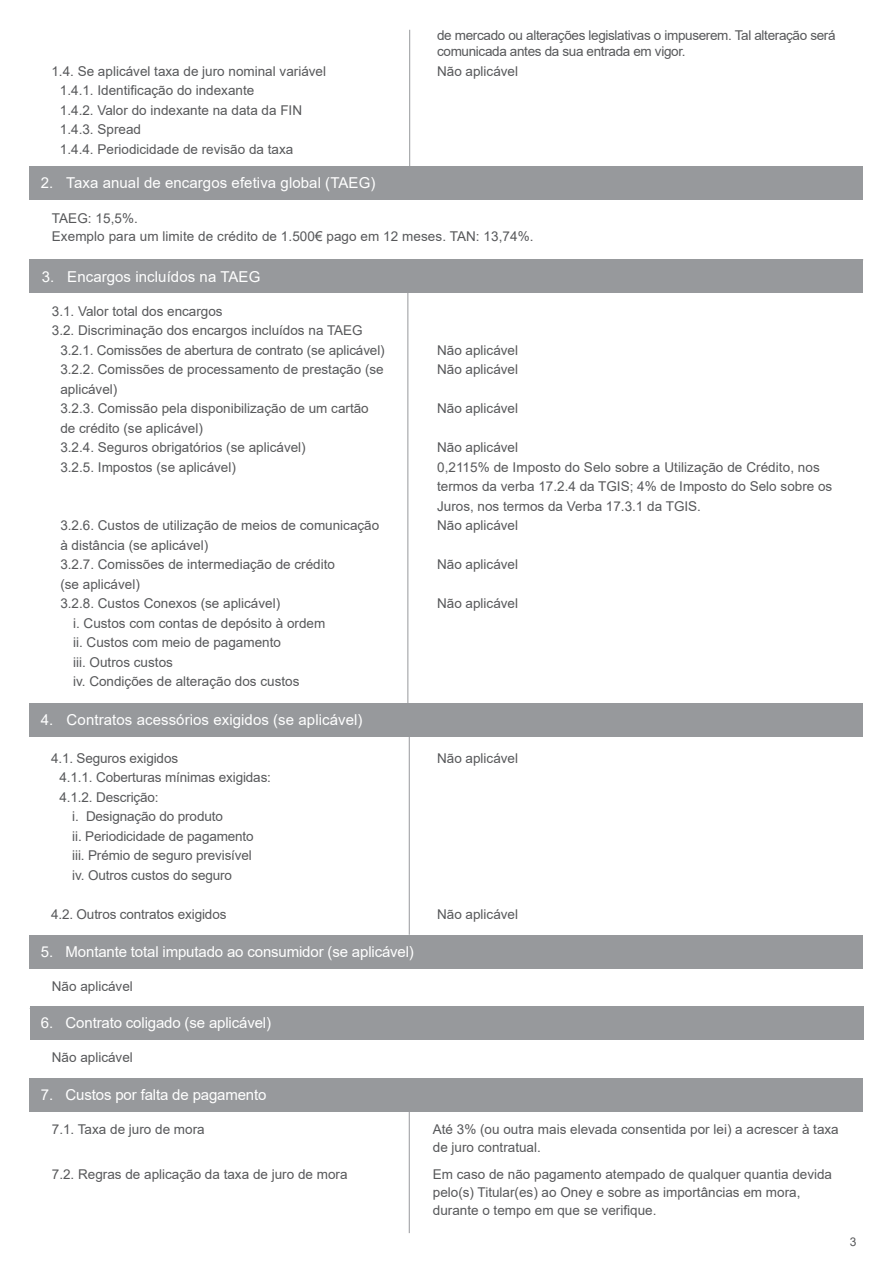
<style>
.page{position:relative;width:893px;height:1263px;background:#fff}
.page>*{position:absolute;margin:0;border:0;box-sizing:border-box;transform-origin:0 0}
.FO-Tabela-Cabecas{font:15px "Arial";letter-spacing:.005em;color:#fff}
.FO-Tabelas-Texto_Ver{font:13.5px/19.5px "Arial";color:#57585a}
.FO-Tabela-Cabecas-2{font:13.5px "Arial";letter-spacing:-.01em;color:#57585a}
.FO-Tabelas-Texto_Ver-2{font:13.5px/16.5px "Arial";letter-spacing:-.025em;color:#57585a}
.t1{font:12px "Arial";color:#57585a}
</style>
<div class="page">
<hr style="left:409px;top:30px;width:1px;height:147px;background:#97999c">
<div style="left:30px;top:166px;width:833px;height:33px;background:#97999c"></div>
<div style="left:30px;top:259px;width:833px;height:34px;background:#97999c"></div>
<hr style="left:408px;top:291px;width:1px;height:416px;background:#97999c">
<div style="left:30px;top:703px;width:833px;height:34px;background:#97999c"></div>
<hr style="left:409px;top:735px;width:1px;height:200px;background:#97999c">
<hr style="left:409px;top:1108px;width:1px;height:125px;background:#97999c">
<div style="left:30px;top:935px;width:833px;height:33px;background:#97999c"></div>
<div style="left:30px;top:1006px;width:833px;height:34px;background:#97999c"></div>
<div style="left:30px;top:1078px;width:833px;height:34px;background:#97999c"></div>
<p class="FO-Tabelas-Texto_Ver" style="left:51px;top:61px;width:276px">1.4. Se aplicável taxa de juro nominal variável</p>
<p class="FO-Tabelas-Texto_Ver" style="left:60px;top:81px;width:196px">1.4.1. Identificação do indexante</p>
<p class="FO-Tabelas-Texto_Ver" style="left:60px;top:100px;width:244px">1.4.2. Valor do indexante na data da FIN</p>
<p class="FO-Tabelas-Texto_Ver" style="left:60px;top:120px;width:83px">1.4.3. Spread</p>
<p class="FO-Tabelas-Texto_Ver" style="left:60px;top:139px;width:235px">1.4.4. Periodicidade de revisão da taxa</p>
<p class="FO-Tabelas-Texto_Ver-2" style="left:437px;top:27px;width:400px">de mercado ou alterações legislativas o impuserem. Tal alteração será comunicada antes da sua entrada em vigor.</p>
<p class="FO-Tabelas-Texto_Ver" style="left:437px;top:61px;width:83px">Não aplicável</p>
<p class="FO-Tabela-Cabecas" style="left:41px;top:172px;width:336px">2. Taxa anual de encargos efetiva global (TAEG)</p>
<p class="FO-Tabelas-Texto_Ver" style="left:52px;top:208px;width:88px">TAEG: 15,5%.</p>
<p class="FO-Tabelas-Texto_Ver" style="left:52px;top:226px;width:483px">Exemplo para um limite de crédito de 1.500€ pago em 12 meses. TAN: 13,74%.</p>
<p class="FO-Tabela-Cabecas" style="left:42px;top:266px;width:220px">3. Encargos incluídos na TAEG</p>
<p class="FO-Tabelas-Texto_Ver" style="left:52px;top:301px;width:172px">3.1. Valor total dos encargos</p>
<p class="FO-Tabelas-Texto_Ver" style="left:52px;top:320px;width:312px">3.2. Discriminação dos encargos incluídos na TAEG</p>
<p class="FO-Tabelas-Texto_Ver" style="left:60px;top:340px;width:326px">3.2.1. Comissões de abertura de contrato (se aplicável)</p>
<p class="FO-Tabelas-Texto_Ver" style="left:60px;top:359px;width:325px">3.2.2. Comissões de processamento de prestação (se aplicável)</p>
<p class="FO-Tabelas-Texto_Ver" style="left:60px;top:398px;width:310px">3.2.3. Comissão pela disponibilização de um cartão de crédito (se aplicável)</p>
<p class="FO-Tabelas-Texto_Ver" style="left:60px;top:437px;width:247px">3.2.4. Seguros obrigatórios (se aplicável)</p>
<p class="FO-Tabelas-Texto_Ver" style="left:60px;top:457px;width:177px">3.2.5. Impostos (se aplicável)</p>
<p class="FO-Tabelas-Texto_Ver" style="left:60px;top:515px;width:320px">3.2.6. Custos de utilização de meios de comunicação à distância (se aplicável)</p>
<p class="FO-Tabelas-Texto_Ver" style="left:60px;top:554px;width:276px">3.2.7. Comissões de intermediação de crédito</p>
<p class="FO-Tabelas-Texto_Ver" style="left:60px;top:574px;width:81px">(se aplicável)</p>
<p class="FO-Tabelas-Texto_Ver" style="left:60px;top:593px;width:221px">3.2.8. Custos Conexos (se aplicável)</p>
<p class="FO-Tabelas-Texto_Ver" style="left:73px;top:613px;width:254px">i. Custos com contas de depósito à ordem</p>
<p class="FO-Tabelas-Texto_Ver" style="left:73px;top:632px;width:209px">ii. Custos com meio de pagamento</p>
<p class="FO-Tabelas-Texto_Ver" style="left:73px;top:652px;width:101px">iii. Outros custos</p>
<p class="FO-Tabelas-Texto_Ver" style="left:73px;top:671px;width:228px">iv. Condições de alteração dos custos</p>
<p class="FO-Tabela-Cabecas" style="left:41px;top:710px;width:323px">4. Contratos acessórios exigidos (se aplicável)</p>
<p class="FO-Tabela-Cabecas-2" style="left:51px;top:748px;width:129px">4.1. Seguros exigidos</p>
<p class="FO-Tabela-Cabecas-2" style="left:60px;top:768px;width:213px">4.1.1. Coberturas mínimas exigidas:</p>
<p class="FO-Tabela-Cabecas-2" style="left:60px;top:787px;width:101px">4.1.2. Descrição:</p>
<p class="FO-Tabela-Cabecas-2" style="left:72px;top:807px;width:152px">i. Designação do produto</p>
<p class="FO-Tabela-Cabecas-2" style="left:72px;top:826px;width:183px">ii. Periodicidade de pagamento</p>
<p class="FO-Tabela-Cabecas-2" style="left:72px;top:846px;width:181px">iii. Prémio de seguro previsível</p>
<p class="FO-Tabela-Cabecas-2" style="left:72px;top:865px;width:161px">iv. Outros custos do seguro</p>
<p class="FO-Tabela-Cabecas-2" style="left:51px;top:904px;width:177px">4.2. Outros contratos exigidos</p>
<p class="FO-Tabela-Cabecas" style="left:41px;top:941px;width:375px">5. Montante total imputado ao consumidor (se aplicável)</p>
<p class="FO-Tabelas-Texto_Ver" style="left:52px;top:976px;width:83px">Não aplicável</p>
<p class="FO-Tabela-Cabecas" style="left:41px;top:1013px;width:232px">6. Contrato coligado (se aplicável)</p>
<p class="FO-Tabelas-Texto_Ver" style="left:437px;top:340px;width:83px">Não aplicável</p>
<p class="FO-Tabelas-Texto_Ver" style="left:437px;top:359px;width:83px">Não aplicável</p>
<p class="FO-Tabelas-Texto_Ver" style="left:437px;top:398px;width:83px">Não aplicável</p>
<p class="FO-Tabelas-Texto_Ver" style="left:437px;top:437px;width:83px">Não aplicável</p>
<p class="FO-Tabelas-Texto_Ver" style="left:437px;top:457px;width:397px">0,2115% de Imposto do Selo sobre a Utilização de Crédito, nos termos da verba 17.2.4 da TGIS; 4% de Imposto do Selo sobre os<br>Juros, nos termos da Verba 17.3.1 da TGIS.</p>
<p class="FO-Tabelas-Texto_Ver" style="left:437px;top:515px;width:83px">Não aplicável</p>
<p class="FO-Tabelas-Texto_Ver" style="left:437px;top:554px;width:83px">Não aplicável</p>
<p class="FO-Tabelas-Texto_Ver" style="left:437px;top:593px;width:83px">Não aplicável</p>
<p class="FO-Tabelas-Texto_Ver" style="left:437px;top:748px;width:83px">Não aplicável</p>
<p class="FO-Tabelas-Texto_Ver" style="left:437px;top:904px;width:83px">Não aplicável</p>
<p class="FO-Tabelas-Texto_Ver" style="left:52px;top:1048px;width:83px">Não aplicável</p>
<p class="FO-Tabela-Cabecas" style="left:41px;top:1085px;width:227px">7. Custos por falta de pagamento</p>
<p class="FO-Tabelas-Texto_Ver" style="left:52px;top:1120px;width:154px">7.1. Taxa de juro de mora</p>
<p class="FO-Tabelas-Texto_Ver" style="left:433px;top:1120px;width:407px;line-height:18px">Até 3% (ou outra mais elevada consentida por lei) a acrescer à taxa de juro contratual.</p>
<p class="FO-Tabelas-Texto_Ver" style="left:433px;top:1165px;width:401px;line-height:18px">Em caso de não pagamento atempado de qualquer quantia devida pelo(s) Titular(es) ao Oney e sobre as importâncias em mora, durante o tempo em que se verifique.</p>
<p class="FO-Tabelas-Texto_Ver" style="left:52px;top:1165px;width:297px">7.2. Regras de aplicação da taxa de juro de mora</p>
<p class="t1" style="left:850px;top:1234px;width:8px">3</p>
</div>
